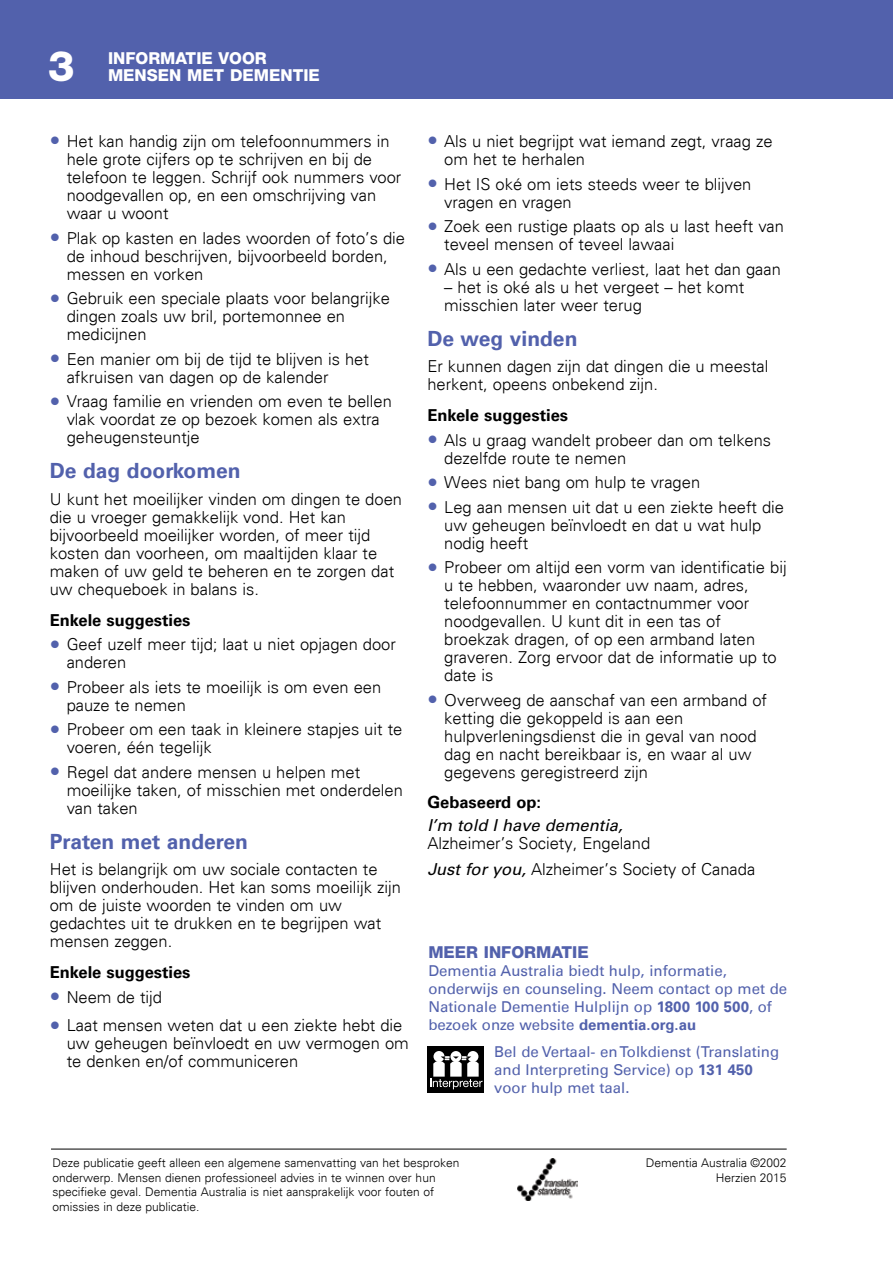
<style>
.page{position:relative;width:893px;height:1263px;background:#fff}
.page>*{position:absolute;margin:0;border:0;box-sizing:border-box;transform-origin:0 0}
.t1{font:800 42px "Helvetica Neue LT";color:#fff}
.t2{font:700 21px "Univers LT Std";color:#5261ac}
.t3{font:300 16.5px/18px "Univers";color:#000}
.t4{font:700 16.5px "Univers LT Std";color:#000}
.t5{font:800 16.5px/17.2px "Helvetica Neue LT";color:#fff}
.t6{font:italic 16.5px "Univers LT Std";color:#000}
.t7{font:800 16.5px "Helvetica Neue LT";color:#5261ac}
.t8{font:15px/18px "Univers LT Std";color:#5261ac}
.t9{font:300 12px/14.4px "Univers";color:#000}
.s1{font-size:21px;color:#5261ac}
.s2{font-family:"Univers LT Std";font-weight:400;font-style:italic}
.s3{font-weight:700}
</style>
<div class="page">
<div style="left:0;top:0;width:893px;height:99px;background:#5261ac"></div>
<hr style="left:51px;top:1149px;width:736px;height:1px;background:#000">
<div style="left:427px;top:1046px;width:57px;height:47px;background:#000"></div>
<div style="left:467px;top:1051px;width:11px;height:11px;background:#fff;border-radius:50%"></div>
<div style="left:433px;top:1051px;width:11px;height:11px;background:#fff;border-radius:50%"></div>
<div style="left:450px;top:1051px;width:11px;height:11px;background:#fff;border-radius:50%"></div>
<svg style="left:430px;top:1056px;width:53px;height:33px"></svg>
<img style="left:517px;top:1159px;width:60px;height:41px">
<h1 class="t1" style="left:48px;top:41px;width:28px">3</h1>
<p class="t5" style="left:108px;top:49px;width:213px">INFORMATIE VOOR<br>MENSEN MET DEMENTIE</p>
<p class="t3" style="left:67px;top:132px;width:336px;text-indent:-17px"><span class="s1">•</span> Het kan handig zijn om telefoonnummers in hele grote cijfers op te schrijven en bij de telefoon te leggen. Schrijf ook nummers voor noodgevallen op, en een omschrijving van waar u woont</p>
<p class="t3" style="left:67px;top:229px;width:340px;text-indent:-17px"><span class="s1">•</span> Plak op kasten en lades woorden of foto’s die de inhoud beschrijven, bijvoorbeeld borden, messen en vorken</p>
<p class="t3" style="left:67px;top:289px;width:325px;text-indent:-17px"><span class="s1">•</span> Gebruik een speciale plaats voor belangrijke dingen zoals uw bril, portemonnee en medicijnen</p>
<p class="t3" style="left:67px;top:350px;width:304px;text-indent:-17px"><span class="s1">•</span> Een manier om bij de tijd te blijven is het afkruisen van dagen op de kalender</p>
<p class="t3" style="left:67px;top:392px;width:327px;text-indent:-17px"><span class="s1">•</span> Vraag familie en vrienden om even te bellen vlak voordat ze op bezoek komen als extra geheugensteuntje</p>
<p class="t2" style="left:50px;top:459px;width:192px">De dag doorkomen</p>
<p class="t3" style="left:50px;top:490px;width:354px">U kunt het moeilijker vinden om dingen te doen die u vroeger gemakkelijk vond. Het kan bijvoorbeeld moeilijker worden, of meer tijd kosten dan voorheen, om maaltijden klaar te maken of uw geld te beheren en te zorgen dat uw chequeboek in balans is.</p>
<p class="t4" style="left:50px;top:610px;width:142px">Enkele suggesties</p>
<p class="t3" style="left:67px;top:635px;width:331px;text-indent:-17px"><span class="s1">•</span> Geef uzelf meer tijd; laat u niet opjagen door anderen</p>
<p class="t3" style="left:67px;top:678px;width:316px;text-indent:-17px"><span class="s1">•</span> Probeer als iets te moeilijk is om even een pauze te nemen</p>
<p class="t3" style="left:67px;top:720px;width:337px;text-indent:-17px"><span class="s1">•</span> Probeer om een taak in kleinere stapjes uit te voeren, één tegelijk</p>
<p class="t3" style="left:67px;top:763px;width:338px;text-indent:-17px"><span class="s1">•</span> Regel dat andere mensen u helpen met moeilijke taken, of misschien met onderdelen van taken</p>
<p class="t2" style="left:50px;top:829px;width:200px">Praten met anderen</p>
<p class="t3" style="left:50px;top:860px;width:353px">Het is belangrijk om uw sociale contacten te blijven onderhouden. Het kan soms moeilijk zijn om de juiste woorden te vinden om uw gedachtes uit te drukken en te begrijpen wat mensen zeggen.</p>
<p class="t4" style="left:50px;top:963px;width:142px">Enkele suggesties</p>
<p class="t3" style="left:50px;top:988px;width:114px"><span class="s1">•</span> Neem de tijd</p>
<p class="t3" style="left:67px;top:1016px;width:344px;text-indent:-17px"><span class="s1">•</span> Laat mensen weten dat u een ziekte hebt die uw geheugen beïnvloedt en uw vermogen om te denken en/of communiceren</p>
<p class="t3" style="left:444px;top:132px;width:330px;text-indent:-17px"><span class="s1">•</span> Als u niet begrijpt wat iemand zegt, vraag ze om het te herhalen</p>
<p class="t3" style="left:444px;top:175px;width:309px;text-indent:-17px"><span class="s1">•</span> Het IS oké om iets steeds weer te blijven vragen en vragen</p>
<p class="t3" style="left:444px;top:217px;width:341px;text-indent:-17px"><span class="s1">•</span> Zoek een rustige plaats op als u last heeft van teveel mensen of teveel lawaai</p>
<p class="t3" style="left:427px;top:260px;width:355px"><span class="s1">•</span> Als u een gedachte verliest, laat het dan gaan</p>
<p class="t3" style="left:444px;top:278px;width:301px">– het is oké als u het vergeet – het komt misschien later weer terug</p>
<p class="t2" style="left:427px;top:326px;width:152px">De weg vinden</p>
<p class="t3" style="left:427px;top:357px;width:343px">Er kunnen dagen zijn dat dingen die u meestal herkent, opeens onbekend zijn.</p>
<p class="t4" style="left:427px;top:406px;width:142px">Enkele suggesties</p>
<p class="t3" style="left:444px;top:431px;width:328px;text-indent:-17px"><span class="s1">•</span> Als u graag wandelt probeer dan om telkens dezelfde route te nemen</p>
<p class="t3" style="left:427px;top:473px;width:274px"><span class="s1">•</span> Wees niet bang om hulp te vragen</p>
<p class="t3" style="left:444px;top:498px;width:341px;text-indent:-17px"><span class="s1">•</span> Leg aan mensen uit dat u een ziekte heeft die uw geheugen beïnvloedt en dat u wat hulp nodig heeft</p>
<p class="t3" style="left:444px;top:558px;width:344px;text-indent:-17px"><span class="s1">•</span> Probeer om altijd een vorm van identificatie bij u te hebben, waaronder uw naam, adres, telefoonnummer en contactnummer voor noodgevallen. U kunt dit in een tas of broekzak dragen, of op een armband laten graveren. Zorg ervoor dat de informatie up to date is</p>
<p class="t3" style="left:444px;top:691px;width:324px;text-indent:-17px"><span class="s1">•</span> Overweeg de aanschaf van een armband of ketting die gekoppeld is aan een hulpverleningsdienst die in geval van nood dag en nacht bereikbaar is, en waar al uw gegevens geregistreerd zijn</p>
<p class="t4" style="left:427px;top:793px;width:115px">Gebaseerd op:</p>
<p class="t6" style="left:427px;top:815px;width:197px">I’m told I have dementia,</p>
<p class="t3" style="left:427px;top:829px;width:329px;line-height:26.5px">Alzheimer’s Society, Engeland<br><span class="s2">Just for you,</span> Alzheimer’s Society of Canada</p>
<p class="t7" style="left:428px;top:943px;width:162px">MEER INFORMATIE</p>
<p class="t8" style="left:428px;top:962px;width:360px">Dementia Australia biedt hulp, informatie, onderwijs en counseling. Neem contact op met de Nationale Dementie Hulplijn op <span class="s3">1800 100 500</span>, of bezoek onze website <span class="s3">dementia.org.au</span></p>
<p class="t8" style="left:494px;top:1043px;width:286px">Bel de Vertaal- en Tolkdienst (Translating and Interpreting Service) op <span class="s3">131 450 </span>voor hulp met taal.</p>
<p class="t9" style="left:52px;top:1156px;width:409px">Deze publicatie geeft alleen een algemene samenvatting van het besproken onderwerp. Mensen dienen professioneel advies in te winnen over hun specifieke geval. Dementia Australia is niet aansprakelijk voor fouten of omissies in deze publicatie.</p>
<p class="t9" style="left:646px;top:1156px;width:142px;line-height:15px;text-align:right">Dementia Australia ©2002<br>Herzien 2015</p>
</div>
